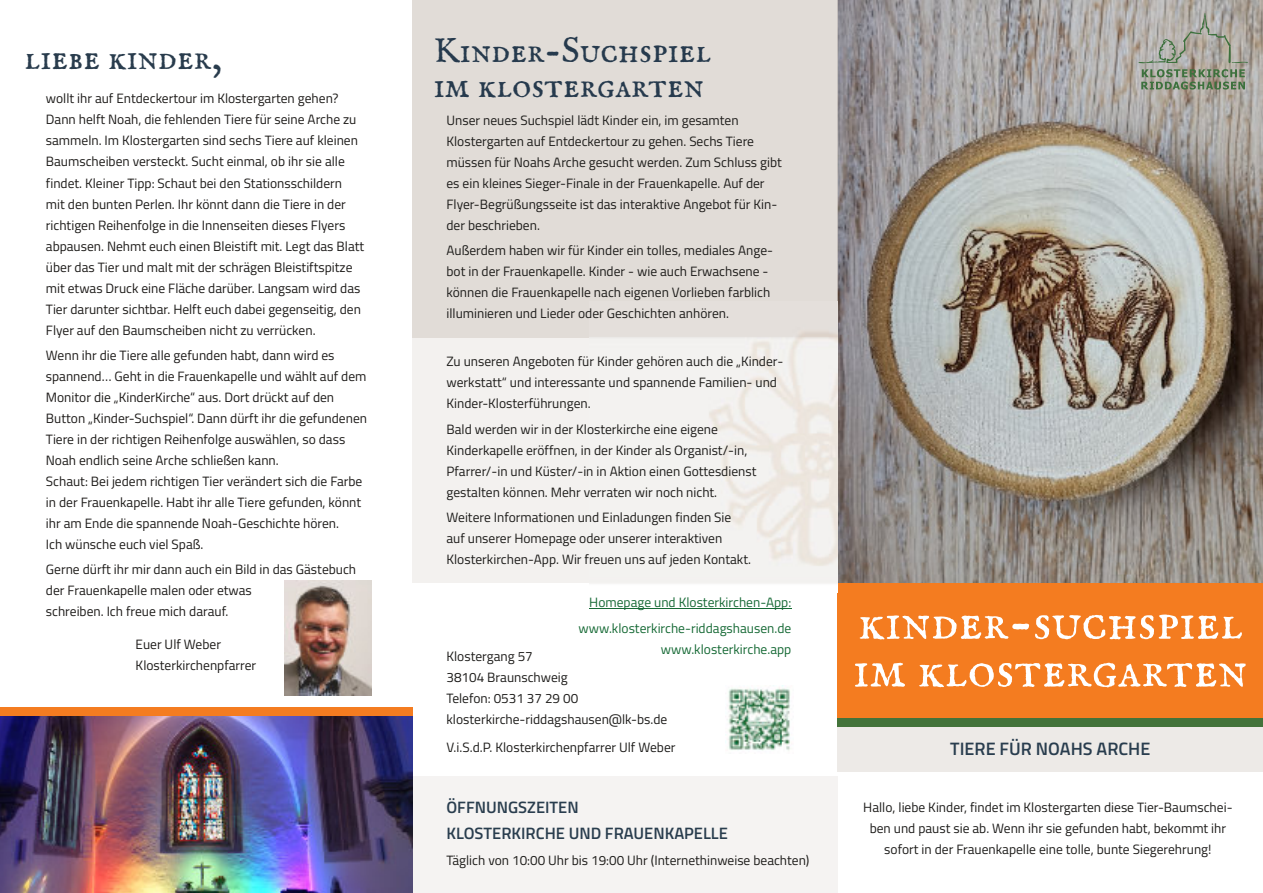
<style>
.page{position:relative;width:1263px;height:893px;background:#fff}
.page>*{position:absolute;margin:0;border:0;box-sizing:border-box;transform-origin:0 0}
.t1{font:52.5px/47.7px "IM FELL English SC";letter-spacing:.005em;color:#fff}
.t2{font:36px/34.5px "IM FELL English SC";letter-spacing:.005em;color:#263a4d}
.t3{font:36px "IM FELL English SC";letter-spacing:.005em;color:#293c4d}
.t4{font:600 18px "Titillium Web";color:#293d4e}
.t5{font:600 16.5px/25.2px "Titillium Web";color:#293d4e}
.t6{font:13.5px/21px "Titillium Web";color:#1e1d1b}
.t7{font:13.5px/21px "Titillium Web";color:#1e1c1a}
.t8{font:13.5px/25.2px "Titillium Web";color:#176a36;text-align:right}
</style>
<div class="page">
<img style="left:838px;top:0;width:425px;height:584px">
<div style="left:838px;top:584px;width:425px;height:143px;background:#f47c20"></div>
<div style="left:838px;top:722px;width:425px;height:49px;background:#edeae7"></div>
<svg style="left:1138px;top:13px;width:110px;height:77px;background:#a1a397"></svg>
<div style="left:838px;top:718px;width:425px;height:9px;background:#43733a"></div>
<div style="left:412px;top:0;width:426px;height:583px;background:#f3f1ef"></div>
<div style="left:412px;top:0;width:426px;height:338px;background:#e1dcd7"></div>
<div style="left:412px;top:776px;width:426px;height:117px;background:#f5f3f2"></div>
<img style="left:589px;top:333px;width:249px;height:251px">
<hr style="left:589px;top:609px;width:202px;height:1px;background:#176a36">
<img style="left:728px;top:686px;width:62px;height:65px">
<img style="left:284px;top:580px;width:88px;height:116px">
<img style="left:0;top:715px;width:412px;height:178px">
<div style="left:0;top:707px;width:412px;height:8px;background:#f47c20"></div>
<h2 class="t3" style="left:25px;top:36px;width:199px">liebe kinder,</h2>
<p class="t7" style="left:46px;top:88px;width:320px">wollt ihr auf Entdeckertour im Klostergarten gehen?<br>Dann helft Noah, die fehlenden Tiere für seine Arche zu sammeln. Im Klostergarten sind sechs Tiere auf kleinen Baumscheiben versteckt. Sucht einmal, ob ihr sie alle findet. Kleiner Tipp: Schaut bei den Stationsschildern mit den bunten Perlen. Ihr könnt dann die Tiere in der richtigen Reihenfolge in die Innenseiten dieses Flyers abpausen. Nehmt euch einen Bleistift mit. Legt das Blatt über das Tier und malt mit der schrägen Bleistiftspitze mit etwas Druck eine Fläche darüber. Langsam wird das Tier darunter sichtbar. Helft euch dabei gegenseitig, den Flyer auf den Baumscheiben nicht zu verrücken.</p>
<p class="t7" style="left:46px;top:344px;width:323px">Wenn ihr die Tiere alle gefunden habt, dann wird es spannend… Geht in die Frauenkapelle und wählt auf dem Monitor die „KinderKirche“ aus. Dort drückt auf den Button „Kinder-Suchspiel“. Dann dürft ihr die gefundenen Tiere in der richtigen Reihenfolge auswählen, so dass Noah endlich seine Arche schließen kann.<br>Schaut: Bei jedem richtigen Tier verändert sich die Farbe in der Frauenkapelle. Habt ihr alle Tiere gefunden, könnt ihr am Ende die spannende Noah-Geschichte hören.<br>Ich wünsche euch viel Spaß.</p>
<p class="t7" style="left:46px;top:558px;width:312px">Gerne dürft ihr mir dann auch ein Bild in das Gästebuch der Frauenkapelle malen oder etwas<br>schreiben. Ich freue mich darauf.</p>
<p class="t7" style="left:136px;top:633px;width:122px">Euer Ulf Weber<br>Klosterkirchenpfarrer</p>
<h2 class="t2" style="left:434px;top:34px;width:279px">Kinder-Suchspiel im klostergarten</h2>
<p class="t6" style="left:446px;top:109px;width:337px">Unser neues Suchspiel lädt Kinder ein, im gesamten Klostergarten auf Entdeckertour zu gehen. Sechs Tiere müssen für Noahs Arche gesucht werden. Zum Schluss gibt es ein kleines Sieger-Finale in der Frauenkapelle. Auf der Flyer-Begrüßungsseite ist das interaktive Angebot für Kin&shy;der beschrieben.</p>
<p class="t6" style="left:446px;top:239px;width:328px">Außerdem haben wir für Kinder ein tolles, mediales Ange&shy;bot in der Frauenkapelle. Kinder - wie auch Erwachsene - können die Frauenkapelle nach eigenen Vorlieben farblich illuminieren und Lieder oder Geschichten anhören.</p>
<p class="t6" style="left:446px;top:350px;width:338px">Zu unseren Angeboten für Kinder gehören auch die „Kinder&shy;werkstatt“ und interessante und spannende Familien- und<br>Kinder-Klosterführungen.</p>
<p class="t6" style="left:446px;top:418px;width:311px">Bald werden wir in der Klosterkirche eine eigene Kinderkapelle eröffnen, in der Kinder als Organist/-in, Pfarrer/-in und Küster/-in in Aktion einen Gottesdienst gestalten können. Mehr verraten wir noch nicht.</p>
<p class="t6" style="left:446px;top:506px;width:306px">Weitere Informationen und Einladungen finden Sie auf unserer Homepage oder unserer interaktiven<br>Klosterkirchen-App. Wir freuen uns auf jeden Kontakt.</p>
<p class="t8" style="left:579px;top:589px;width:214px">Homepage und Klosterkirchen-App: www.klosterkirche-riddagshausen.de</p>
<p class="t8" style="left:661px;top:636px;width:132px">www.klosterkirche.app</p>
<p class="t6" style="left:446px;top:645px;width:222px">Klostergang 57<br>38104 Braunschweig<br>Telefon: 0531 37 29 00 klosterkirche-riddagshausen@lk-bs.de</p>
<p class="t6" style="left:446px;top:736px;width:230px">V.i.S.d.P. Klosterkirchenpfarrer Ulf Weber</p>
<p class="t5" style="left:446px;top:794px;width:283px">ÖFFNUNGSZEITEN<br>KLOSTERKIRCHE UND FRAUENKAPELLE</p>
<p class="t6" style="left:446px;top:849px;width:364px">Täglich von 10:00 Uhr bis 19:00 Uhr (Internethinweise beachten)</p>
<h1 class="t1" style="left:853px;top:599px;width:396px">kinder-suchspiel im klostergarten</h1>
<h3 class="t4" style="left:950px;top:735px;width:202px">TIERE FÜR NOAHS ARCHE</h3>
<p class="t6" style="left:863px;top:796px;width:371px;text-align:center">Hallo, liebe Kinder, findet im Klostergarten diese Tier-Baumschei&shy;ben und paust sie ab. Wenn ihr sie gefunden habt, bekommt ihr sofort in der Frauenkapelle eine tolle, bunte Siegerehrung!</p>
</div>
